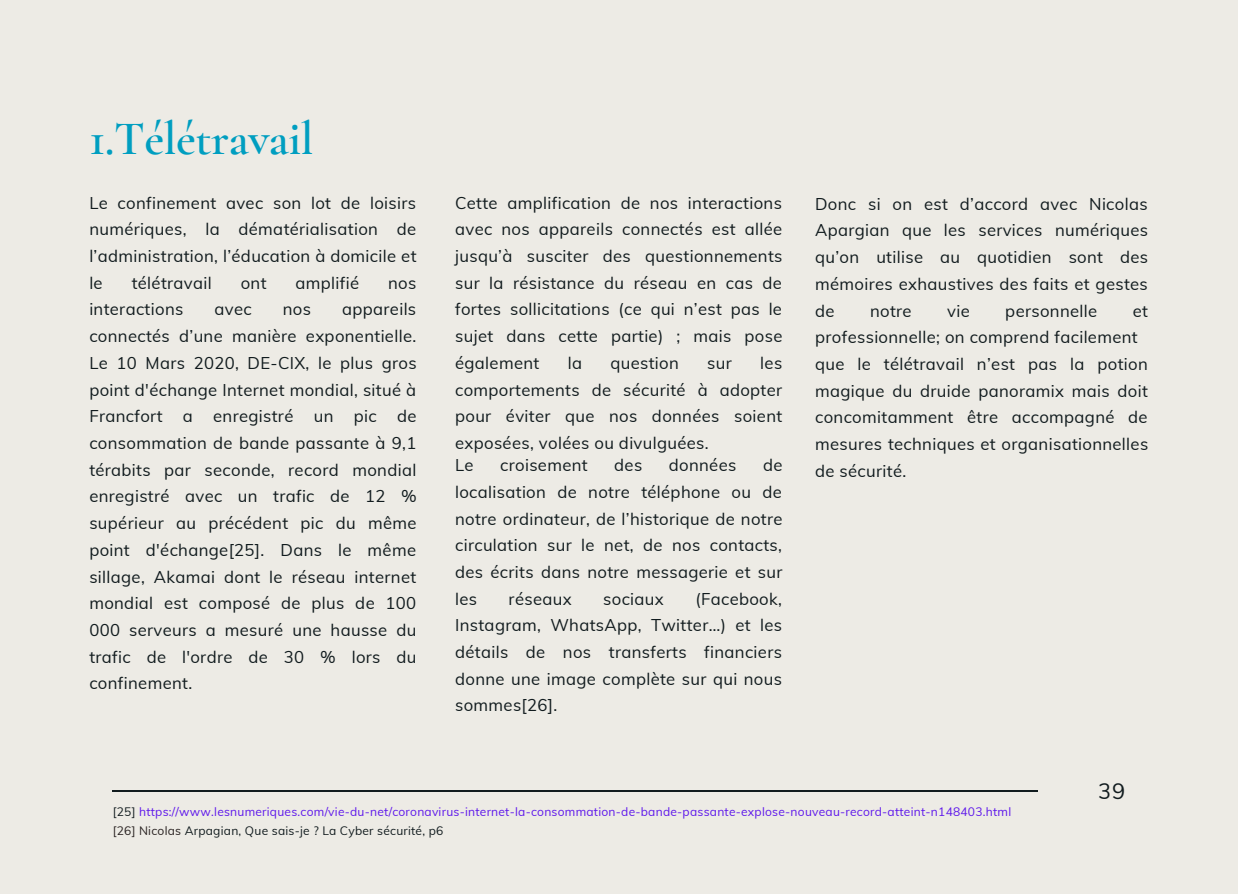
<style>
.page{position:relative;width:1238px;height:894px;background:#fff}
.page>*{position:absolute;margin:0;border:0;box-sizing:border-box;transform-origin:0 0}
.t1{font:600 48px "Cormorant Garamond";letter-spacing:-.01em;color:#009ec0}
.t2{font:21.75px "Muli";color:#111b1e}
.t3{font:16.65px/26.7px "Muli";letter-spacing:.02em;color:#111b1e;text-align:justify}
.t4{font:12px/19px "Muli";letter-spacing:.02em;color:#5e17eb}
.s1{color:#111b1e}
.s2{color:#292221}
</style>
<div class="page">
<div style="left:0;top:0;width:1237px;height:893px;background:#edebe5"></div>
<hr style="left:113px;top:790px;width:924px;height:1px;background:#111b1e">
<h1 class="t1" style="left:89px;top:110px;width:226px">1.Télétravail</h1>
<p class="t3" style="left:89px;top:189px;width:329px">Le confinement avec son lot de loisirs numériques, la dématérialisation de l’administration, l’éducation à domicile et le</p>
<p class="t3" style="left:132px;top:269px;width:81px">télétravail</p>
<p class="t3" style="left:241px;top:269px;width:27px">ont</p>
<p class="t3" style="left:295px;top:269px;width:65px">amplifié</p>
<p class="t3" style="left:388px;top:269px;width:30px">nos</p>
<p class="t3" style="left:89px;top:296px;width:95px">interactions</p>
<p class="t3" style="left:214px;top:296px;width:39px">avec</p>
<p class="t3" style="left:283px;top:296px;width:30px">nos</p>
<p class="t3" style="left:89px;top:296px;width:329px;text-indent:253px">appareils connectés d’une manière exponentielle.<br>Le 10 Mars 2020, DE-CIX, le plus gros point d'échange Internet mondial, situé à Francfort a enregistré un pic de consommation de bande passante à 9,1 térabits par seconde, record mondial enregistré avec un trafic de 12 % supérieur au précédent pic du même point d'échange[25]. Dans le même sillage, Akamai dont le réseau internet mondial est composé de plus de 100<br>000 serveurs a mesuré une hausse du trafic de l'ordre de 30 % lors du confinement.</p>
<p class="t3" style="left:455px;top:189px;width:329px">Cette amplification de nos interactions avec nos appareils connectés est allée jusqu’à susciter des questionnements sur la résistance du réseau en cas de fortes sollicitations (ce qui n’est pas le sujet dans cette partie) ; mais pose également</p>
<p class="t3" style="left:455px;top:349px;width:329px;text-indent:305px">les comportements de sécurité à adopter pour éviter que nos données soient exposées, volées ou divulguées.</p>
<p class="t3" style="left:567px;top:349px;width:16px">la</p>
<p class="t3" style="left:610px;top:349px;width:70px">question</p>
<p class="t3" style="left:707px;top:349px;width:26px">sur</p>
<p class="t3" style="left:455px;top:451px;width:20px">Le</p>
<p class="t3" style="left:500px;top:451px;width:89px">croisement</p>
<p class="t3" style="left:614px;top:451px;width:30px">des</p>
<p class="t3" style="left:669px;top:451px;width:69px">données</p>
<p class="t3" style="left:455px;top:451px;width:329px;text-indent:308px">de localisation de notre téléphone ou de notre ordinateur, de l’historique de notre circulation sur le net, de nos contacts, des écrits dans notre messagerie et sur les</p>
<p class="t3" style="left:508px;top:584px;width:65px">réseaux</p>
<p class="t3" style="left:603px;top:584px;width:62px">sociaux</p>
<p class="t3" style="left:455px;top:584px;width:328px;text-indent:240px">(Facebook, Instagram, WhatsApp, Twitter…) et les détails de nos transferts financiers donne une image complète sur qui nous sommes[26].</p>
<p class="t3" style="left:815px;top:190px;width:334px">Donc si on est d’accord avec Nicolas Apargian que les services numériques qu’on utilise au quotidien sont des mémoires exhaustives des faits et gestes de</p>
<p class="t3" style="left:870px;top:297px;width:43px">notre</p>
<p class="t3" style="left:947px;top:297px;width:24px">vie</p>
<p class="t3" style="left:1005px;top:297px;width:93px">personnelle</p>
<p class="t3" style="left:815px;top:297px;width:334px;text-align:left;text-indent:317px">et professionnelle; on comprend facilement que le télétravail n’est pas la potion magique du druide panoramix mais doit concomitamment être accompagné de mesures techniques et organisationnelles de sécurité.</p>
<h2 class="t2" style="left:1098px;top:777px;width:29px">39</h2>
<p class="t4" style="left:113px;top:801px;width:900px"><span class="s1">[25]</span> https://www.lesnumeriques.com/vie-du-net/coronavirus-internet-la-consommation-de-bande-passante-explose-nouveau-record-atteint-n148403.html <span class="s2">[26] Nicolas</span> <span class="s1">Arpagian, Que sais-je ? La Cyber sécurité, p6</span></p>
</div>
